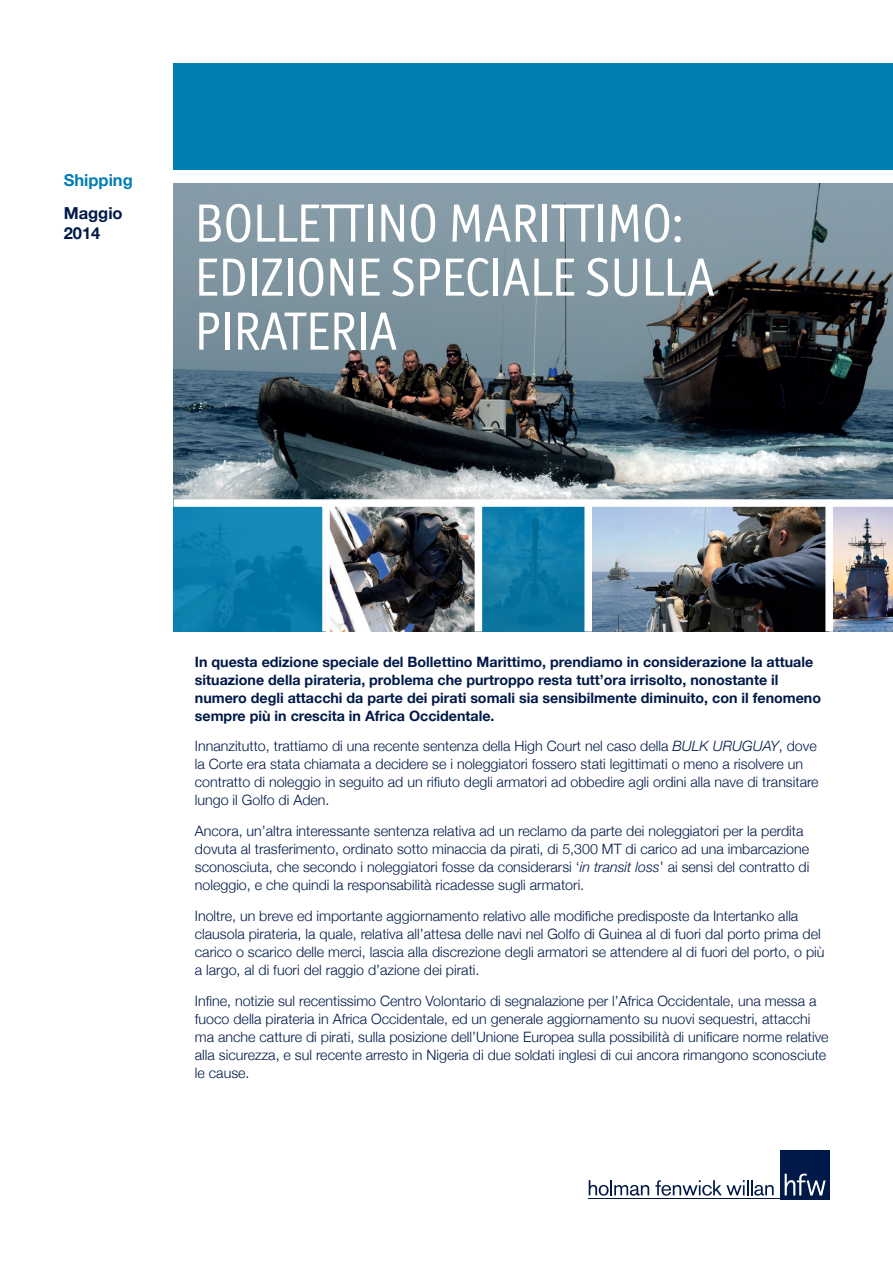
<style>
.page{position:relative;width:893px;height:1263px;background:#fff}
.page>*{position:absolute;margin:0;border:0;box-sizing:border-box;transform-origin:0 0}
.t1{font:54px/54px "Officina Display ITC";color:#fff}
.t2{font:700 16.5px/19.8px "Helvetica Neue";color:#001948}
.t3{font:700 16.5px "Helvetica Neue";color:#007fb2}
.t4{font:300 14.25px/18px "Helvetica Neue";color:#001948}
.t5{font:700 14.25px/18px "Helvetica Neue";color:#001948}
.s1{font-style:italic}
</style>
<div class="page">
<img style="left:174px;top:183px;width:719px;height:316px">
<img style="left:592px;top:507px;width:233px;height:124px">
<div style="left:780px;top:1150px;width:49px;height:49px;background:#001948"></div>
<svg style="left:589px;top:1180px;width:60px;height:16px"></svg>
<svg style="left:655px;top:1180px;width:119px;height:16px"></svg>
<svg style="left:785px;top:1174px;width:41px;height:21px"></svg>
<hr style="left:588px;top:1198px;width:241px;height:1px;background:#001948">
<div style="left:174px;top:64px;width:719px;height:106px;background:#007fb2"></div>
<div style="left:174px;top:503px;width:152px;height:128px;background:linear-gradient(to right,#0e81af,#0a7dab)"></div>
<img style="left:330px;top:507px;width:145px;height:124px">
<svg style="left:482px;top:507px;width:102px;height:124px"></svg>
<img style="left:833px;top:507px;width:60px;height:124px">
<div style="left:174px;top:499px;width:719px;height:8px;background:#fff"></div>
<div style="left:322px;top:503px;width:8px;height:128px;background:#fff"></div>
<p class="t3" style="left:64px;top:167px;width:71px">Shipping</p>
<p class="t2" style="left:64px;top:203px;width:60px">Maggio<br>2014</p>
<h1 class="t1" style="left:195px;top:195px;width:521px">BOLLETTINO MARITTIMO:<br>EDIZIONE SPECIALE SULLA<br>PIRATERIA</h1>
<p class="t5" style="left:195px;top:653px;width:628px">In questa edizione speciale del Bollettino Marittimo, prendiamo in considerazione la attuale situazione della pirateria, problema che purtroppo resta tutt’ora irrisolto, nonostante il numero degli attacchi da parte dei pirati somali sia sensibilmente diminuito, con il fenomeno sempre più in crescita in Africa Occidentale.</p>
<p class="t4" style="left:195px;top:736px;width:625px">Innanzitutto, trattiamo di una recente sentenza della High Court nel caso della <span class="s1">BULK URUGUAY</span>, dove la Corte era stata chiamata a decidere se i noleggiatori fossero stati legittimati o meno a risolvere un contratto di noleggio in seguito ad un rifiuto degli armatori ad obbedire agli ordini alla nave di transitare lungo il Golfo di Aden.</p>
<p class="t4" style="left:195px;top:821px;width:616px">Ancora, un’altra interessante sentenza relativa ad un reclamo da parte dei noleggiatori per la perdita dovuta al trasferimento, ordinato sotto minaccia da pirati, di 5,300 MT di carico ad una imbarcazione sconosciuta, che secondo i noleggiatori fosse da considerarsi ‘<span class="s1">in transit loss</span>’ ai sensi del contratto di noleggio, e che quindi la responsabilità ricadesse sugli armatori.</p>
<p class="t4" style="left:195px;top:906px;width:631px">Inoltre, un breve ed importante aggiornamento relativo alle modifiche predisposte da Intertanko alla clausola pirateria, la quale, relativa all’attesa delle navi nel Golfo di Guinea al di fuori dal porto prima del carico o scarico delle merci, lascia alla discrezione degli armatori se attendere al di fuori del porto, o più a largo, al di fuori del raggio d’azione dei pirati.</p>
<p class="t4" style="left:195px;top:991px;width:635px">Infine, notizie sul recentissimo Centro Volontario di segnalazione per l’Africa Occidentale, una messa a fuoco della pirateria in Africa Occidentale, ed un generale aggiornamento su nuovi sequestri, attacchi ma anche catture di pirati, sulla posizione dell’Unione Europea sulla possibilità di unificare norme relative alla sicurezza, e sul recente arresto in Nigeria di due soldati inglesi di cui ancora rimangono sconosciute le cause.</p>
</div>
